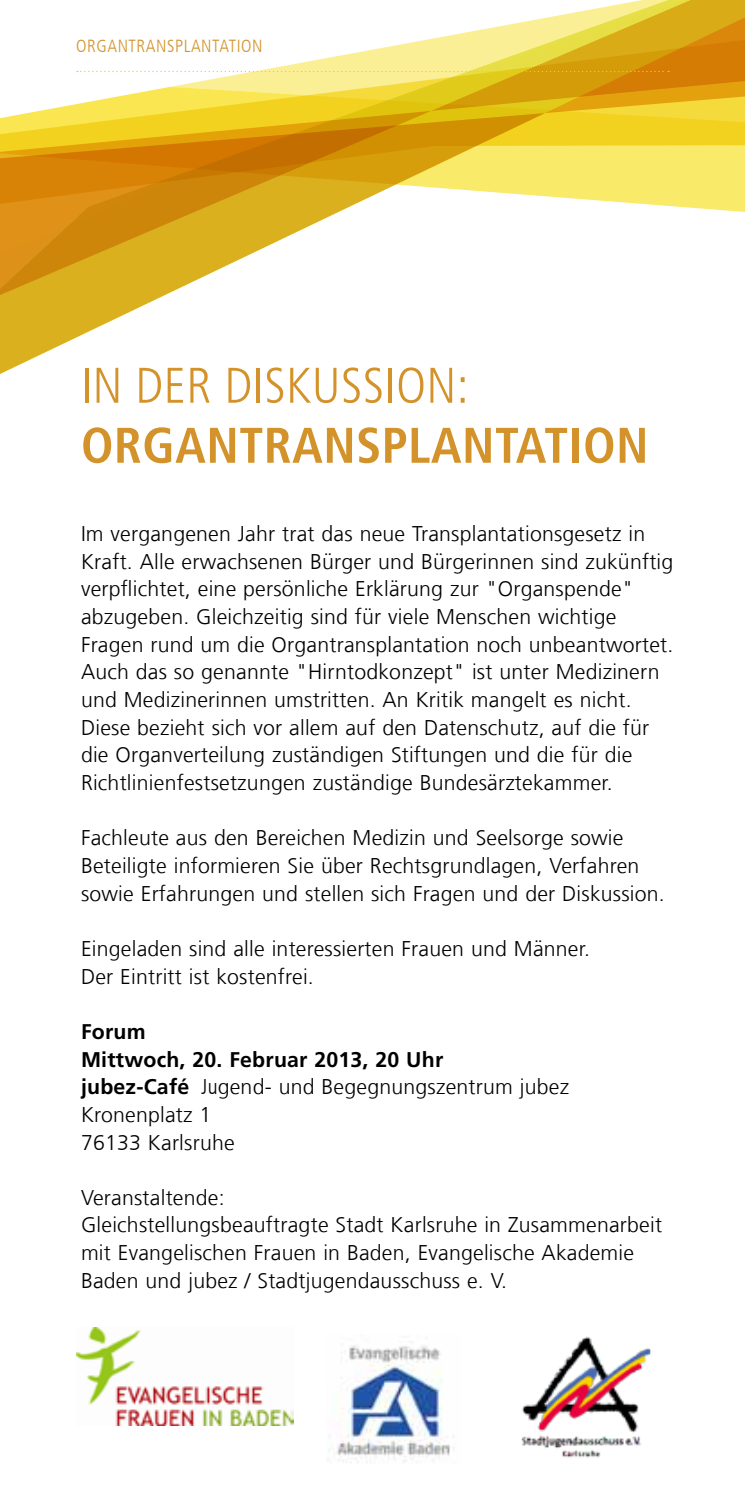
<style>
.page{position:relative;width:745px;height:1489px;background:#fff}
.page>*{position:absolute;margin:0;border:0;box-sizing:border-box;transform-origin:0 0}
.t1{font:700 condensed 50px "Frutiger For Karlsruhe";letter-spacing:.01em;color:#d3932a}
.t2{font:300 condensed 50px "Frutiger For Karlsruhe";letter-spacing:.01em;color:#d3932a}
.t3{font:300 21.25px/27.8px "Frutiger For Karlsruhe";letter-spacing:.01em;color:#000}
.t4{font:300 condensed 17.5px "Frutiger For Karlsruhe";letter-spacing:.03em;color:#d3932a}
.s1{font-weight:700}
.s2{font-stretch:condensed}
</style>
<div class="page">
<svg style="left:0;top:0;width:744px;height:374px"></svg>
<img style="left:76px;top:1327px;width:217px;height:98px">
<svg style="left:77px;top:71px;width:591px;height:1px"></svg>
<img style="left:328px;top:1345px;width:126px;height:118px">
<img style="left:521px;top:1336px;width:130px;height:122px">
<p class="t4" style="left:76px;top:36px;width:188px">ORGANTRANSPLANTATION</p>
<h1 class="t2" style="left:81px;top:357px;width:389px">IN DER DISKUSSION:</h1>
<h1 class="t1" style="left:81px;top:416px;width:568px">ORGANTRANSPLANTATION</h1>
<p class="t3" style="left:81px;top:520px;width:593px">Im vergangenen Jahr trat das neue Transplantationsgesetz in Kraft. Alle erwachsenen Bürger und Bürgerinnen sind zukünftig verpflichtet, eine persönliche Erklärung zur "Organspende" abzugeben. Gleichzeitig sind für viele Menschen wichtige Fragen rund um die Organtransplantation noch unbeantwortet.<br>Auch das so genannte "Hirntodkonzept" ist unter Medizinern und Medizinerinnen umstritten. An Kritik mangelt es nicht.<br>Diese bezieht sich vor allem auf den Datenschutz, auf die für die Organverteilung zuständigen Stiftungen und die für die Richtlinienfestsetzungen zuständige Bundesärztekammer.</p>
<p class="t3" style="left:81px;top:824px;width:585px">Fachleute aus den Bereichen Medizin und Seelsorge sowie<br>Beteiligte informieren Sie über Rechtsgrundlagen, Verfahren sowie Erfahrungen und stellen sich Fragen und der Diskussion.</p>
<p class="t3" style="left:81px;top:934px;width:510px">Eingeladen sind alle interessierten Frauen und Männer.<br>Der Eintritt ist kostenfrei.</p>
<p class="t3" style="left:81px;top:1017px;width:489px"><span class="s1">Forum<br>Mittwoch, 20. Februar 2013, 20 Uhr<br>jubez-Café</span> <span class="s2">JU</span>gend- und Begegnungszentrum jubez<br>Kronenplatz 1<br>76133 Karlsruhe</p>
<p class="t3" style="left:81px;top:1183px;width:582px">Veranstaltende:<br>Gleichstellungsbeauftragte Stadt Karlsruhe in Zusammenarbeit mit Evangelischen Frauen in Baden, Evangelische Akademie Baden und jubez / Stadtjugendausschuss e. V.</p>
</div>
